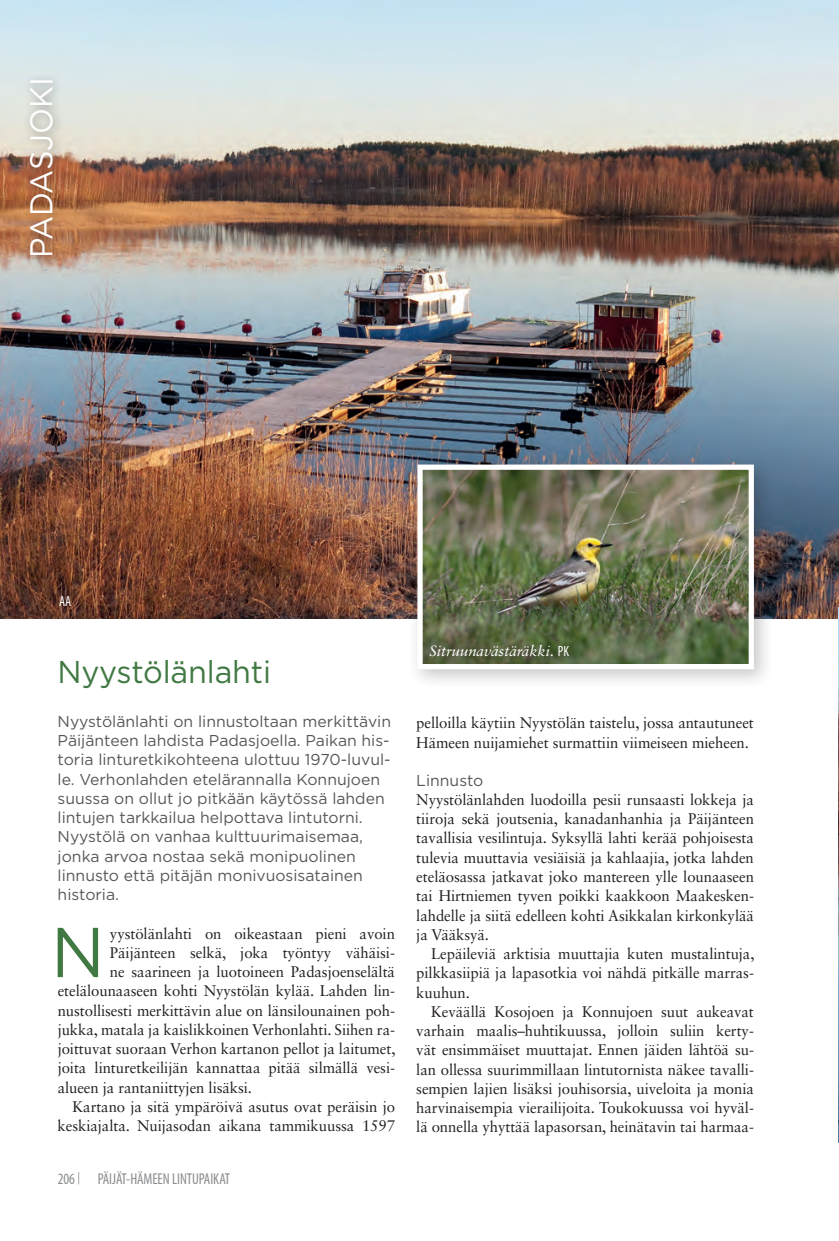
<style>
.page{position:relative;width:839px;height:1241px;background:#fff}
.page>*{position:absolute;margin:0;border:0;box-sizing:border-box;transform-origin:0 0}
.t1{font:70.35px "Gotham";color:#417943}
.t2{font:31.5px "Gotham";letter-spacing:-.005em;color:#417943}
.t3{font:31.5px "Gotham";letter-spacing:-.005em;color:#fff}
.t4{font:15.75px/19.2px "Gotham";color:#57585a}
.t5{font:condensed 15.75px "Myriad Pro";letter-spacing:-.005em;color:#8a8c8f;scale:.95 1}
.t6{font:15.4px/19.2px "Sabon LT Std";letter-spacing:-.005em;color:#231f20;text-align:justify}
.t7{font:italic 14.88px "Sabon LT Std";color:#fff}
.t8{font:condensed 14.88px "Myriad Pro";color:#fff;scale:.95 1}
.s1{font-family:"Myriad Pro";font-style:normal;font-stretch:condensed}
</style>
<div class="page">
<svg style="left:78px;top:1172px;width:1px;height:12px"></svg>
<img style="left:0;top:0;width:838px;height:619px">
<div style="left:22px;top:73px;width:42px;height:193px;background:#231f20;opacity:.45"></div>
<img style="left:838px;top:607px;width:1px;height:535px">
<div style="left:407px;top:454px;width:367px;height:235px;background:#231f20;opacity:.25"></div>
<img style="left:423px;top:470px;width:325px;height:193px">
<div style="left:417px;top:464px;width:337px;height:205px;border:5px solid #fff"></div>
<div style="left:423px;top:637px;width:156px;height:29px;background:#231f20;opacity:.75"></div>
<h2 class="t3" style="left:21px;top:258px;width:182px;rotate:-90deg">PADASJOKI</h2>
<p class="t8" style="left:59px;top:592px;width:14px">AA</p>
<h2 class="t2" style="left:58px;top:652px;width:215px">Nyystölänlahti</h2>
<p class="t4" style="left:58px;top:711px;width:335px">Nyystölänlahti on linnustoltaan merkittävin Päijänteen lahdista Padasjoella. Paikan his&shy;toria linturetkikohteena ulottuu 1970-luvul&shy;le. Verhonlahden etelärannalla Konnujoen suussa on ollut jo pitkään käytössä lahden lintujen tarkkailua helpottava lintutorni.<br>Nyystölä on vanhaa kulttuurimaisemaa, jonka arvoa nostaa sekä monipuolinen linnusto että pitäjän monivuosisatainen historia.</p>
<h1 class="t1" style="left:51px;top:907px;width:55px">N</h1>
<p class="t6" style="left:110px;top:923px;width:286px">yystölänlahti on oikeastaan pieni avoin</p>
<p class="t6" style="left:110px;top:942px;width:286px">Päijänteen selkä, joka työntyy vähäisi-</p>
<p class="t6" style="left:110px;top:962px;width:286px">ne saarineen ja luotoineen Padasjoenselältä</p>
<p class="t6" style="left:58px;top:981px;width:339px">etelälounaaseen kohti Nyystölän kylää. Lahden lin-</p>
<p class="t6" style="left:58px;top:1000px;width:339px">nustollisesti merkittävin alue on länsilounainen poh-</p>
<p class="t6" style="left:58px;top:1019px;width:339px">jukka, matala ja kaislikkoinen Verhonlahti. Siihen ra-</p>
<p class="t6" style="left:58px;top:1039px;width:339px">joittuvat suoraan Verhon kartanon pellot ja laitumet,</p>
<p class="t6" style="left:58px;top:1058px;width:339px">joita linturetkeilijän kannattaa pitää silmällä vesi-</p>
<p class="t6" style="left:58px;top:1077px;width:196px">alueen ja rantaniittyjen lisäksi.</p>
<p class="t6" style="left:73px;top:1096px;width:324px">Kartano ja sitä ympäröivä asutus ovat peräisin jo</p>
<p class="t6" style="left:58px;top:1116px;width:339px">keskiajalta. Nuijasodan aikana tammikuussa 1597</p>
<p class="t5" style="left:58px;top:1169px;width:20px">206</p>
<p class="t5" style="left:98px;top:1169px;width:141px">PÄIJÄT-HÄMEEN LINTUPAIKAT</p>
<p class="t7" style="left:429px;top:642px;width:141px">Sitruunavästäräkki. <span class="s1">PK</span></p>
<p class="t6" style="left:416px;top:713px;width:339px">pelloilla käytiin Nyystölän taistelu, jossa antautuneet<br>Hämeen nuijamiehet surmattiin viimeiseen mieheen.</p>
<p class="t4" style="left:416px;top:770px;width:68px">Linnusto</p>
<p class="t6" style="left:416px;top:789px;width:339px">Nyystölänlahden luodoilla pesii runsaasti lokkeja ja tiiroja sekä joutsenia, kanadanhanhia ja Päijänteen tavallisia vesilintuja. Syksyllä lahti kerää pohjoisesta tulevia muuttavia vesiäisiä ja kahlaajia, jotka lahden eteläosassa jatkavat joko mantereen ylle lounaaseen tai Hirtniemen tyven poikki kaakkoon Maakesken&shy;lahdelle ja siitä edelleen kohti Asikkalan kirkonkylää ja Vääksyä.</p>
<p class="t6" style="left:416px;top:943px;width:340px;text-indent:15px">Lepäileviä arktisia muuttajia kuten mustalintuja, pilkkasiipiä ja lapasotkia voi nähdä pitkälle marras&shy;kuuhun.</p>
<p class="t6" style="left:416px;top:1001px;width:339px;text-indent:15px">Keväällä Kosojoen ja Konnujoen suut aukeavat varhain maalis–huhtikuussa, jolloin suliin kerty&shy;vät ensimmäiset muuttajat. Ennen jäiden lähtöä su&shy;lan ollessa suurimmillaan lintutornista näkee tavalli&shy;sempien lajien lisäksi jouhisorsia, uiveloita ja monia harvinaisempia vierailijoita. Toukokuussa voi hyväl&shy;lä onnella yhyttää lapasorsan, heinätavin tai harmaa-</p>
</div>
